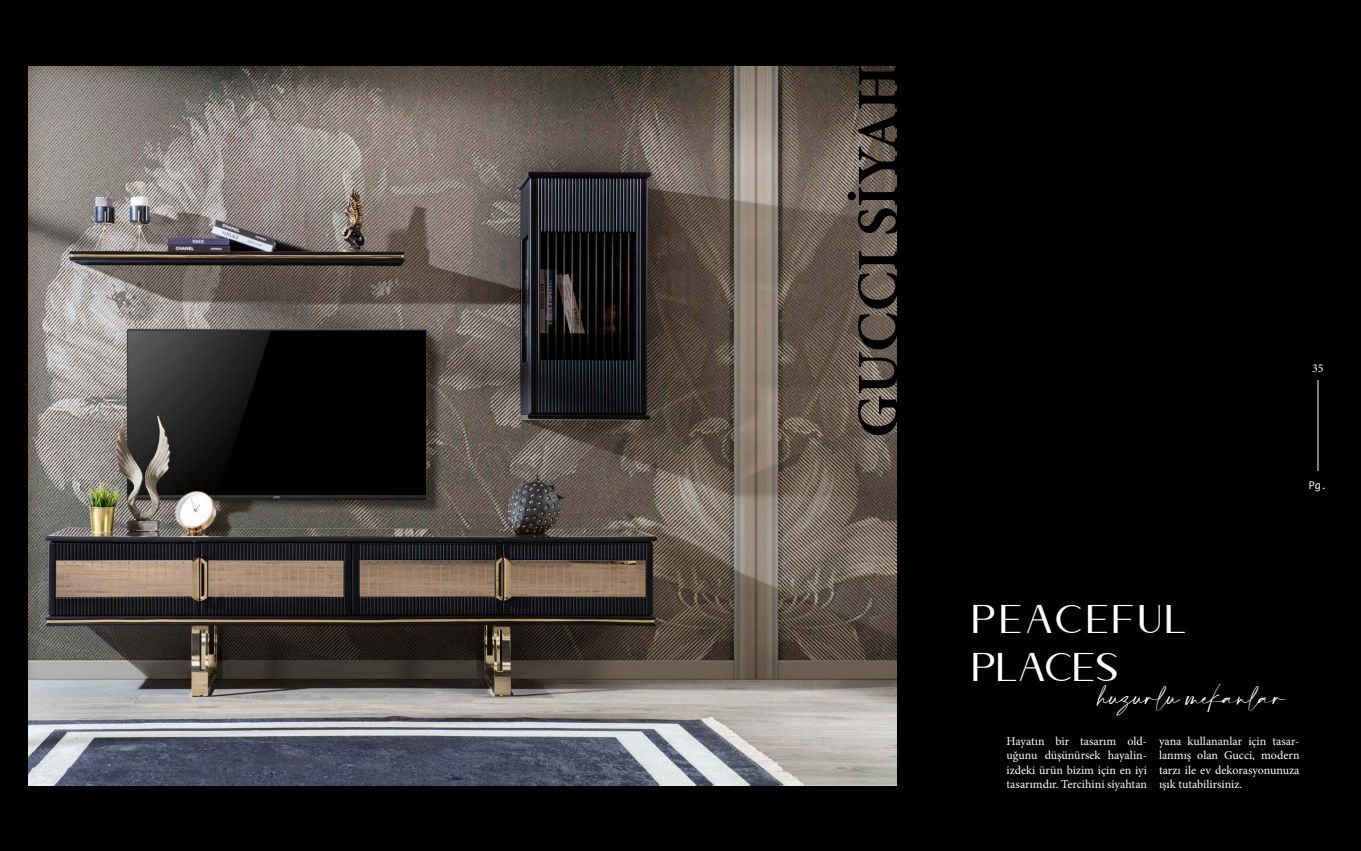
<style>
.page{position:relative;width:1361px;height:851px;background:#fff}
.page>*{position:absolute;margin:0;border:0;box-sizing:border-box;transform-origin:0 0}
.t1{font:700 59px "Minion Pro";color:#000}
.t2{font:39.9px/47.9px "Abenda";letter-spacing:.055em;color:#fff}
.t3{font:18px "Amalfi Coast";color:#fff}
.t4{font:12px/14.4px "Minion Pro";color:#fff;text-align:justify}
.t5{font:10px "Monaco";color:#fff}
</style>
<div class="page">
<div style="left:0;top:0;width:1361px;height:850px;background:#000"></div>
<img style="left:28px;top:66px;width:868px;height:719px">
<hr style="left:1317px;top:380px;width:1px;height:91px;background:#fff">
<h1 class="t1" style="left:837px;top:437px;width:375px;rotate:-90deg">GUCCI SİYAH</h1>
<p class="t4" style="left:1312px;top:361px;width:13px">35</p>
<p class="t5" style="left:1309px;top:477px;width:19px">Pg.</p>
<h2 class="t2" style="left:973px;top:594px;width:216px">PEACEFUL<br>PLACES</h2>
<h3 class="t3" style="left:1098px;top:687px;width:189px">huzurlu mekanlar</h3>
<p class="t4" style="left:1006px;top:733px;width:142px">Hayatın bir tasarım old&shy;uğunu düşünürsek hayalin&shy;izdeki ürün bizim için en iyi tasarımdır. Tercihini siyahtan</p>
<p class="t4" style="left:1159px;top:733px;width:142px">yana kullananlar için tasar&shy;lanmış olan Gucci, modern tarzı ile ev dekorasyonunuza ışık tutabilirsiniz.</p>
</div>
